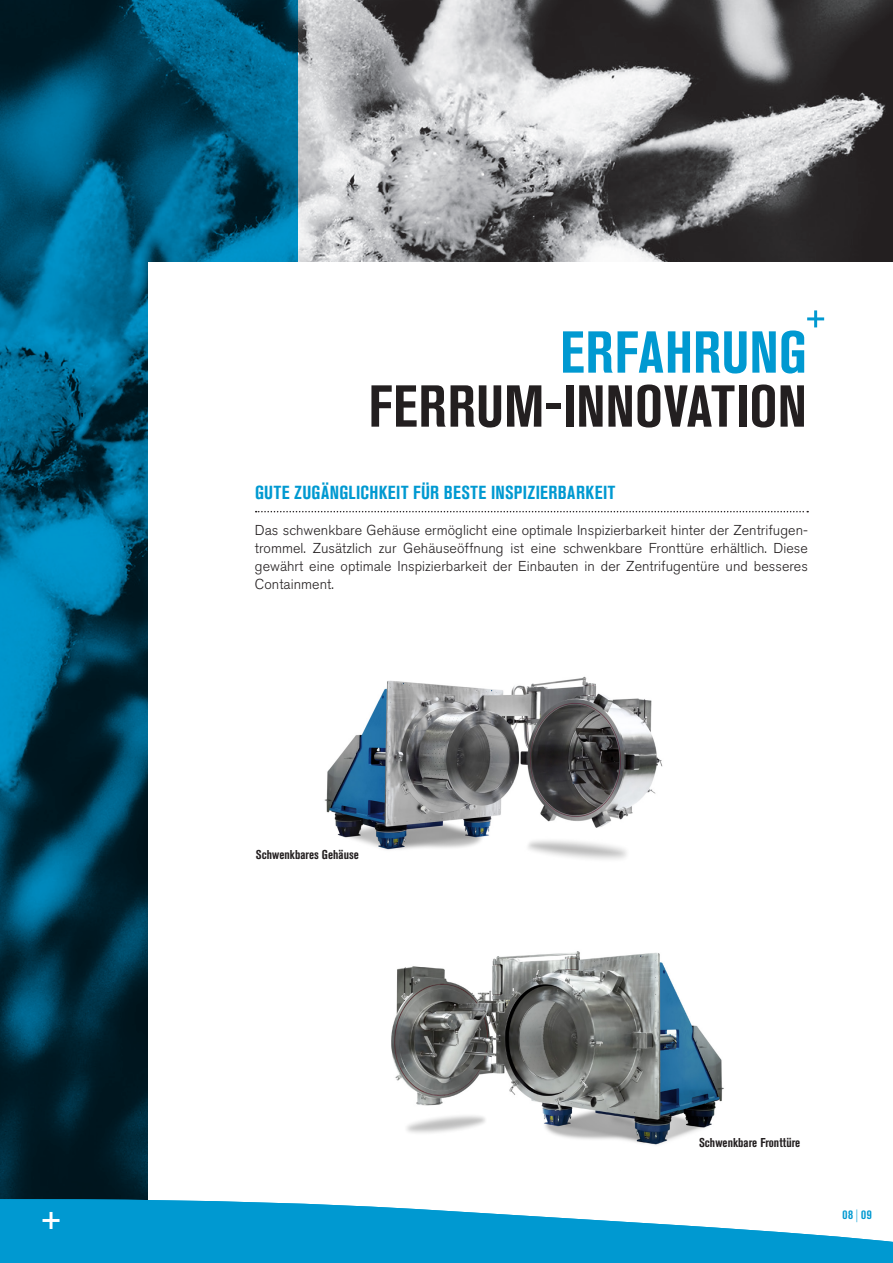
<style>
.page{position:relative;width:893px;height:1263px;background:#fff}
.page>*{position:absolute;margin:0;border:0;box-sizing:border-box;transform-origin:0 0}
.t1{font:700 condensed 58.5px "Akzidenz Grotesk Pro";color:#231f20}
.t2{font:700 condensed 58.5px "Akzidenz Grotesk Pro";letter-spacing:.005em;color:#0099d1}
.t3{font:700 condensed 18.75px "Akzidenz Grotesk Pro";letter-spacing:.025em;color:#0099d1}
.t4{font:300 14.25px/18px "Akzidenz Grotesk Pro";letter-spacing:.005em;color:#231f20;text-align:justify}
.t5{font:700 condensed 12.75px "Akzidenz Grotesk Pro";letter-spacing:.005em;color:#231f20}
.t6{font:700 condensed 12.75px "Akzidenz Grotesk Pro";color:#0099d1}
.s1{font-weight:300}
</style>
<div class="page">
<img style="left:298px;top:0;width:595px;height:262px">
<svg style="left:0;top:0;width:298px;height:1199px;background:#014d6b"></svg>
<div style="left:149px;top:262px;width:744px;height:980px;background:#fff"></div>
<img style="left:324px;top:676px;width:339px;height:184px">
<img style="left:391px;top:951px;width:333px;height:194px">
<svg style="left:807px;top:310px;width:17px;height:17px"></svg>
<svg style="left:256px;top:511px;width:552px;height:1px"></svg>
<svg style="left:0;top:1199px;width:893px;height:64px;fill:#0099d1"></svg>
<svg style="left:43px;top:1212px;width:17px;height:17px"></svg>
<h1 class="t2" style="left:560px;top:314px;width:248px">ERFAHRUNG</h1>
<h1 class="t1" style="left:369px;top:368px;width:440px">FERRUM-INNOVATION</h1>
<h2 class="t3" style="left:255px;top:480px;width:362px">GUTE ZUGÄNGLICHKEIT FÜR BESTE INSPIZIERBARKEIT</h2>
<p class="t4" style="left:255px;top:521px;width:555px">Das schwenkbare Gehäuse ermöglicht eine optimale Inspizierbarkeit hinter der Zentrifugen&shy;trommel. Zusätzlich zur Gehäuseöffnung ist eine schwenkbare Fronttüre erhältlich. Diese gewährt eine optimale Inspizierbarkeit der Einbauten in der Zentrifugentüre und besseres Containment.</p>
<p class="t5" style="left:256px;top:846px;width:105px">Schwenkbares Gehäuse</p>
<p class="t5" style="left:699px;top:1134px;width:103px">Schwenkbare Fronttüre</p>
<p class="t6" style="left:842px;top:1206px;width:31px">08 <span class="s1">|</span> 09</p>
</div>
